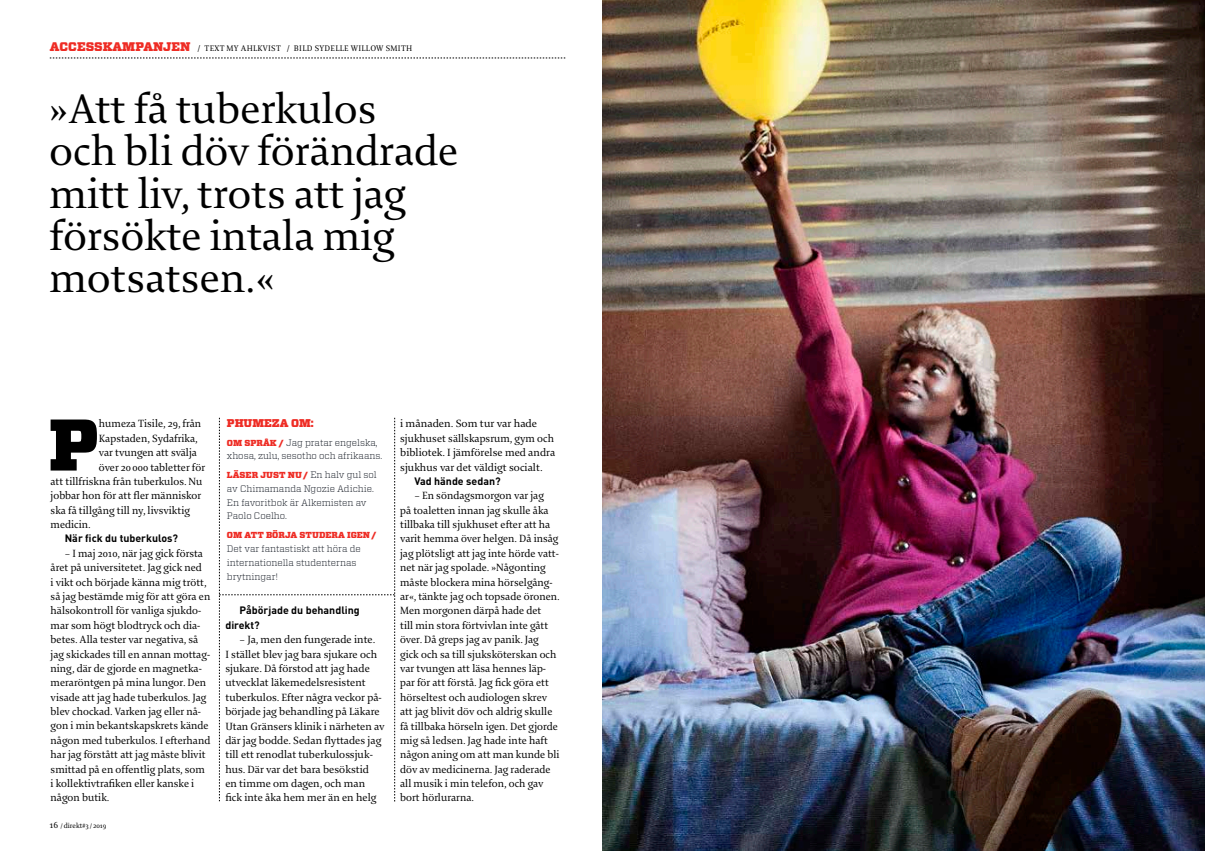
<style>
.page{position:relative;width:1205px;height:851px;background:#fff}
.page>*{position:absolute;margin:0;border:0;box-sizing:border-box;transform-origin:0 0}
.t1{font:72.88px "Vitesse Black ab";color:#000}
.t2{font:44px/42.4px "Enigma";letter-spacing:-.005em;color:#000}
.t3{font:12.5px "Vitesse Black ab";color:#ee2c24}
.t4{font:11.25px/14.4px "Enigma";color:#000}
.t5{font:11.25px "Vitesse Black ab";letter-spacing:-.005em;color:#ee2c24}
.t6{font:700 10.62px/14.4px "DIN";color:#000}
.t7{font:300 9.38px/13.8px "Vitesse";letter-spacing:-.005em;color:#0e141e}
.t8{font:8.75px "Vitesse Black ab";color:#ee2c24}
.t9{font:8.75px "Enigma";letter-spacing:.03em;color:#000}
.t10{font:7.5px "Enigma";color:#000}
.s1{font-family:"Enigma";font-size:8.75px;color:#000}
.s2{font-size:10px}
.s3{font-size:6.88px}
.s4{font-family:"Vitesse Black ab";font-weight:400;font-size:8.75px;color:#ee2c24}
.s5{font-family:"Vitesse";font-weight:300;font-size:9.38px;color:#0e141e}
</style>
<div class="page">
<img style="left:602px;top:0;width:603px;height:850px">
<svg style="left:50px;top:58px;width:515px;height:1px"></svg>
<svg style="left:219px;top:417px;width:176px;height:384px"></svg>
<p class="t3" style="left:50px;top:39px;width:219px">ACCESSKAMPANJEN <span class="s1">/ Text My Ahlkvist</span></p>
<p class="t9" style="left:287px;top:44px;width:13px">/ bild</p>
<p class="t9" style="left:315px;top:44px;width:54px">Sydelle WIllow</p>
<p class="t9" style="left:386px;top:44px;width:12px">Smith</p>
<h2 class="t2" style="left:50px;top:89px;width:410px">»Att få tuberkulos<br>och bli döv förändrade mitt liv, trots att jag försökte intala mig motsatsen.«</h2>
<h1 class="t1" style="left:49px;top:396px;width:52px">P</h1>
<p class="t4" style="left:99px;top:417px;width:104px">humeza Tisile, 29, från</p>
<p class="t4" style="left:99px;top:431px;width:100px">Kapstaden, Sydafrika,</p>
<p class="t4" style="left:99px;top:445px;width:100px">var tvungen att svälja</p>
<p class="t4" style="left:99px;top:460px;width:108px">över 20 000 tabletter för</p>
<p class="t4" style="left:51px;top:474px;width:153px">att tillfriskna från tuberkulos. Nu</p>
<p class="t4" style="left:51px;top:489px;width:152px">jobbar hon för att fler människor</p>
<p class="t4" style="left:51px;top:503px;width:141px">ska få tillgång till ny, livsviktig</p>
<p class="t4" style="left:51px;top:517px;width:42px">medicin.</p>
<p class="t6" style="left:65px;top:531px;width:115px">När fick du tuberkulos?</p>
<p class="t4" style="left:51px;top:546px;width:161px;text-indent:14px">– I maj 2010, när jag gick första året på universitetet. Jag gick ned<br>i vikt och började känna mig trött, så jag bestämde mig för att göra en hälsokontroll för vanliga sjukdo&shy;mar som högt blodtryck och dia&shy;betes. Alla tester var negativa, så jag skickades till en annan mottag&shy;ning, där de gjorde en magnetka&shy;meraröntgen på mina lungor. Den visade att jag hade tuberkulos. Jag blev chockad. Varken jag eller nå&shy;gon i min bekantskapskrets kände någon med tuberkulos. I efterhand har jag förstått att jag måste blivit smittad på en offentlig plats, som i kollektivtrafiken eller kanske i någon butik.</p>
<p class="t10" style="left:50px;top:821px;width:58px"><span class="s2">16</span> <span class="s3">/</span> direkt#3 <span class="s3">/</span> 2019</p>
<p class="t5" style="left:227px;top:415px;width:88px">PHUMEZA OM:</p>
<p class="t7" style="left:227px;top:435px;width:157px"><span class="s4">OM SPRÅK /</span> Jag pratar engelska, xhosa, zulu, sesotho och afrikaans.</p>
<p class="t8" style="left:227px;top:469px;width:151px">LÄSER JUST NU / <span class="s5">En halv gul sol</span></p>
<p class="t7" style="left:227px;top:481px;width:148px">av Chimamanda Ngozie Adichie.<br>En favoritbok är Alkemisten av<br>Paolo Coelho.</p>
<p class="t8" style="left:227px;top:529px;width:151px">OM ATT BÖRJA STUDERA IGEN /</p>
<p class="t7" style="left:227px;top:541px;width:135px">Det var fantastiskt att höra de internationella studenternas brytningar!</p>
<p class="t6" style="left:225px;top:602px;width:136px;text-indent:14px">Påbörjade du behandling direkt?</p>
<p class="t4" style="left:225px;top:632px;width:161px;text-indent:14px">– Ja, men den fungerade inte.<br>I stället blev jag bara sjukare och sjukare. Då förstod att jag hade utvecklat läkemedelsresistent tuberkulos. Efter några veckor på&shy;började jag behandling på Läkare<br>Utan Gränsers klinik i närheten av där jag bodde. Sedan flyttades jag till ett renodlat tuberkulossjuk&shy;hus. Där var det bara besökstid<br>en timme om dagen, och man fick inte åka hem mer än en helg</p>
<p class="t4" style="left:400px;top:417px;width:156px">i månaden. Som tur var hade sjukhuset sällskapsrum, gym och bibliotek. I jämförelse med andra sjukhus var det väldigt socialt.</p>
<p class="t6" style="left:414px;top:473px;width:88px">Vad hände sedan?</p>
<p class="t4" style="left:400px;top:489px;width:161px;text-indent:14px">– En söndagsmorgon var jag<br>på toaletten innan jag skulle åka tillbaka till sjukhuset efter att ha varit hemma över helgen. Då insåg jag plötsligt att jag inte hörde vatt&shy;net när jag spolade. »Någonting måste blockera mina hörselgång&shy;ar«, tänkte jag och topsade öronen.<br>Men morgonen därpå hade det<br>till min stora förtvivlan inte gått över. Då greps jag av panik. Jag gick och sa till sjuksköterskan och var tvungen att läsa hennes läp&shy;par för att förstå. Jag fick göra ett hörseltest och audiologen skrev att jag blivit döv och aldrig skulle få tillbaka hörseln igen. Det gjorde mig så ledsen. Jag hade inte haft någon aning om att man kunde bli döv av medicinerna. Jag raderade all musik i min telefon, och gav bort hörlurarna.</p>
</div>
